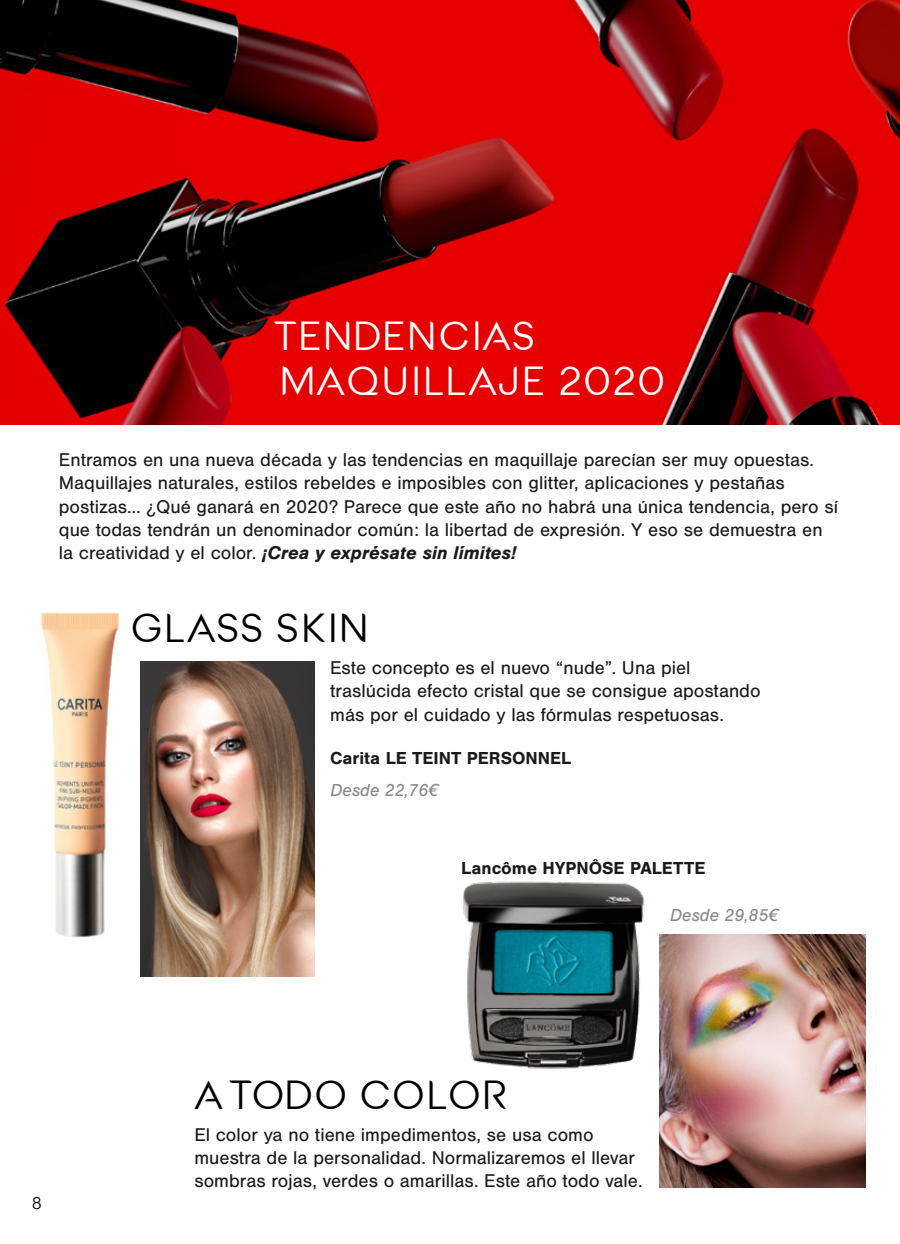
<style>
.page{position:relative;width:900px;height:1244px;background:#fff}
.page>*{position:absolute;margin:0;border:0;box-sizing:border-box;transform-origin:0 0}
.t1{font:40.5px/45px "Medel";letter-spacing:.04em;color:#fff}
.t2{font:40.5px "Medel";letter-spacing:.04em;color:#000}
.t3{font:19.12px/23.4px "Nimbus San";color:#1a1a1a}
.t4{font:700 18px "Nimbus San";color:#1a1a1a}
.t5{font:italic 18px "Nimbus San";color:#878689}
.t6{font:300 18px "Nimbus San";color:#000}
.s1{font-weight:700;font-style:italic}
</style>
<div class="page">
<img style="left:463px;top:881px;width:212px;height:188px">
<img style="left:40px;top:612px;width:79px;height:326px">
<img style="left:0;top:0;width:899px;height:425px">
<img style="left:141px;top:661px;width:173px;height:315px">
<img style="left:659px;top:935px;width:206px;height:252px">
<h1 class="t1" style="left:278px;top:315px;width:388px">TENDENCIAS<br>MAQUILLAJE 2020</h1>
<p class="t3" style="left:59px;top:448px;width:780px">Entramos en una nueva década y las tendencias en maquillaje parecían ser muy opuestas.<br>Maquillajes naturales, estilos rebeldes e imposibles con glitter, aplicaciones y pestañas postizas… ¿Qué ganará en 2020? Parece que este año no habrá una única tendencia, pero sí que todas tendrán un denominador común: la libertad de expresión. Y eso se demuestra en la creatividad y el color. <span class="s1">¡Crea y exprésate sin límites!</span></p>
<h1 class="t2" style="left:131px;top:606px;width:240px">GLASS SKIN</h1>
<p class="t3" style="left:330px;top:656px;width:432px">Este concepto es el nuevo “nude”. Una piel traslúcida efecto cristal que se consigue apostando más por el cuidado y las fórmulas respetuosas.</p>
<p class="t4" style="left:330px;top:748px;width:242px">Carita LE TEINT PERSONNEL</p>
<p class="t5" style="left:330px;top:779px;width:110px">Desde 22,76€</p>
<p class="t4" style="left:461px;top:858px;width:246px">Lancôme HYPNÔSE PALETTE</p>
<p class="t5" style="left:670px;top:905px;width:110px">Desde 29,85€</p>
<p class="t6" style="left:32px;top:1193px;width:12px">8</p>
<h1 class="t2" style="left:196px;top:1073px;width:312px">A TODO COLOR</h1>
<p class="t3" style="left:194px;top:1123px;width:449px">El color ya no tiene impedimentos, se usa como muestra de la personalidad. Normalizaremos el llevar sombras rojas, verdes o amarillas. Este año todo vale.</p>
</div>
